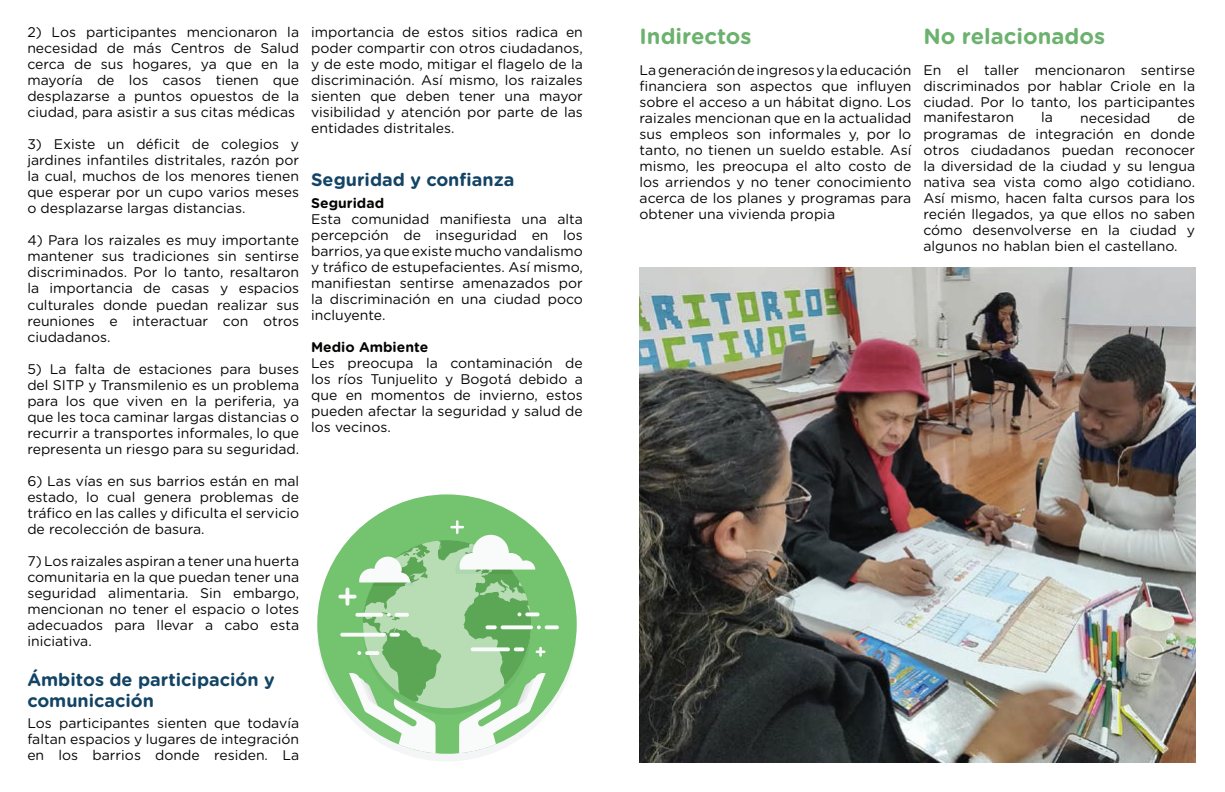
<style>
.page{position:relative;width:1225px;height:792px;background:#fff}
.page>*{position:absolute;margin:0;border:0;box-sizing:border-box;transform-origin:0 0}
.t1{font:700 22px "Gotham Rounded";color:#6cb26e}
.t2{font:700 18px/21.6px "Gotham Rounded";color:#134465}
.t3{font:14px/16px "Gotham Rounded";color:#050504;text-align:justify}
.t4{font:700 14px "Gotham Rounded";color:#050504}
</style>
<div class="page">
<img style="left:639px;top:268px;width:556px;height:494px">
<div style="left:317px;top:494px;width:260px;height:260px;background:#74c36f;border-radius:50%"></div>
<svg style="left:317px;top:520px;width:260px;height:241px"></svg>
<svg style="left:345px;top:588px;width:4px;height:18px"></svg>
<svg style="left:338px;top:595px;width:18px;height:4px"></svg>
<p class="t3" style="left:27px;top:24px;width:273px">2) Los participantes mencionaron la necesidad de más Centros de Salud cerca de sus hogares, ya que en la mayoría de los casos tienen que desplazarse a puntos opuestos de la ciudad, para asistir a sus citas médicas</p>
<p class="t3" style="left:27px;top:136px;width:273px">3) Existe un déficit de colegios y jardines infantiles distritales, razón por la cual, muchos de los menores tienen que esperar por un cupo varios meses o desplazarse largas distancias.</p>
<p class="t3" style="left:27px;top:232px;width:273px">4) Para los raizales es muy importante mantener sus tradiciones sin sentirse discriminados. Por lo tanto, resaltaron la importancia de casas y espacios culturales donde puedan realizar sus reuniones e interactuar con otros ciudadanos.</p>
<p class="t3" style="left:27px;top:360px;width:273px">5) La falta de estaciones para buses del SITP y Transmilenio es un problema para los que viven en la periferia, ya que les toca caminar largas distancias o recurrir a transportes informales, lo que representa un riesgo para su seguridad.</p>
<p class="t3" style="left:27px;top:472px;width:273px">6) Las vías en sus barrios están en mal estado, lo cual genera problemas de tráfico en las calles y dificulta el servicio de recolección de basura.</p>
<p class="t3" style="left:27px;top:552px;width:273px">7) Los raizales aspiran a tener una huerta comunitaria en la que puedan tener una seguridad alimentaria. Sin embargo, mencionan no tener el espacio o lotes adecuados para llevar a cabo esta iniciativa.</p>
<p class="t2" style="left:27px;top:668px;width:249px">Ámbitos de participación y comunicación</p>
<p class="t3" style="left:27px;top:715px;width:273px">Los participantes sienten que todavía faltan espacios y lugares de integración en los barrios donde residen. La</p>
<p class="t3" style="left:311px;top:24px;width:273px">importancia de estos sitios radica en poder compartir con otros ciudadanos, y de este modo, mitigar el flagelo de la discriminación. Así mismo, los raizales sienten que deben tener una mayor visibilidad y atención por parte de las entidades distritales.</p>
<p class="t2" style="left:311px;top:168px;width:205px">Seguridad y confianza</p>
<p class="t4" style="left:311px;top:193px;width:74px">Seguridad</p>
<p class="t3" style="left:311px;top:211px;width:273px">Esta comunidad manifiesta una alta percepción de inseguridad en los barrios, ya que existe mucho vandalismo y tráfico de estupefacientes. Así mismo, manifiestan sentirse amenazados por la discriminación en una ciudad poco incluyente.</p>
<p class="t4" style="left:311px;top:337px;width:119px">Medio Ambiente</p>
<p class="t3" style="left:311px;top:355px;width:273px">Les preocupa la contaminación de los ríos Tunjuelito y Bogotá debido a que en momentos de invierno, estos pueden afectar la seguridad y salud de los vecinos.</p>
<h1 class="t1" style="left:639px;top:20px;width:113px">Indirectos</h1>
<h1 class="t1" style="left:923px;top:20px;width:183px">No relacionados</h1>
<p class="t3" style="left:639px;top:61px;width:273px">Lageneracióndeingresosylaeducación financiera son aspectos que influyen sobre el acceso a un hábitat digno. Los raizales mencionan que en la actualidad sus empleos son informales y, por lo tanto, no tienen un sueldo estable. Así mismo, les preocupa el alto costo de los arriendos y no tener conocimiento acerca de los planes y programas para obtener una vivienda propia</p>
<p class="t3" style="left:923px;top:61px;width:273px">En el taller mencionaron sentirse discriminados por hablar Criole en la ciudad. Por lo tanto, los participantes manifestaron</p>
<p class="t3" style="left:1041px;top:109px;width:13px">la</p>
<p class="t3" style="left:1080px;top:109px;width:72px">necesidad</p>
<p class="t3" style="left:923px;top:109px;width:273px;text-indent:254px">de programas de integración en donde otros ciudadanos puedan reconocer la diversidad de la ciudad y su lengua nativa sea vista como algo cotidiano.<br>Así mismo, hacen falta cursos para los recién llegados, ya que ellos no saben cómo desenvolverse en la ciudad y algunos no hablan bien el castellano.</p>
</div>
